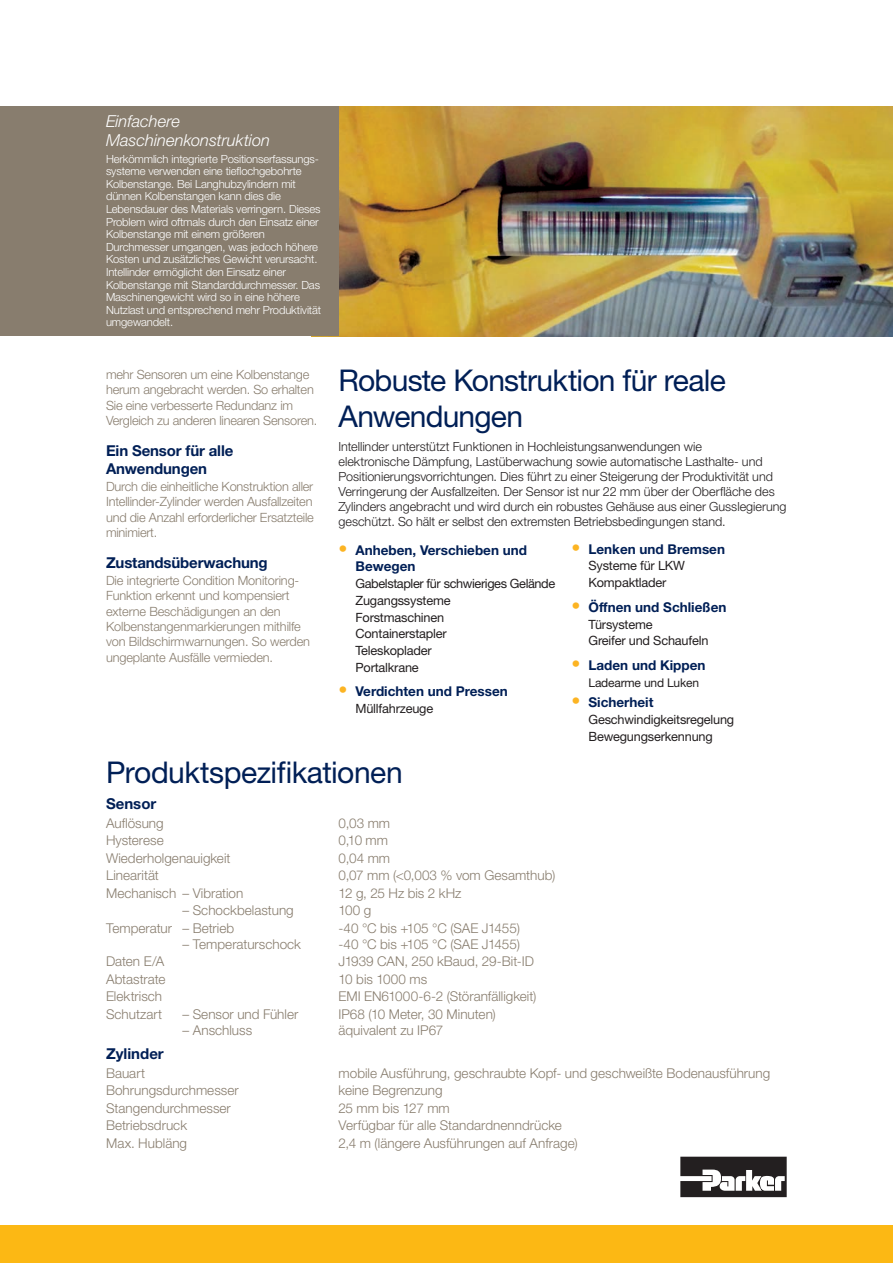
<style>
.page{position:relative;width:893px;height:1263px;background:#fff}
.page>*{position:absolute;margin:0;border:0;box-sizing:border-box;transform-origin:0 0}
.t1{font:30px/36px "Helvetica Neue LT Std";letter-spacing:-.025em;color:#001f56}
.t2{font:italic 300 16.5px/18.8px "Helvetica Neue LT Std";color:#fff}
.t3{font:700 15px/18px "Helvetica Neue LT Std";letter-spacing:-.01em;color:#001f56}
.t4{font:300 13.5px "Helvetica Neue LT Std";color:#887d6e}
.t5{font:700 13.5px/16.2px "Helvetica Neue LT Std";color:#001f56}
.t6{font:300 12.75px/15.3px "Helvetica Neue LT Std";letter-spacing:-.01em;color:#887d6e}
.t7{font:12.75px/16.6px "Helvetica Neue LT Std";letter-spacing:-.015em;color:#231f20}
.t8{font:300 12.6px/15px "Helvetica Neue LT Std";color:#231f20}
.t9{font:12px "Helvetica Neue LT Std";letter-spacing:-.015em;color:#231f20}
.t10{font:300 11.25px/12.6px "Helvetica Neue LT Std";letter-spacing:-.01em;color:#fff}
.s1{font-size:18px;color:#fcb423}
</style>
<div class="page">
<div style="left:0;top:1225px;width:893px;height:38px;background:#fcb814"></div>
<svg style="left:680px;top:1157px;width:107px;height:40px"></svg>
<img style="left:339px;top:106px;width:554px;height:230px">
<div style="left:0;top:106px;width:339px;height:230px;background:#887d6e"></div>
<p class="t2" style="left:106px;top:112px;width:166px">Einfachere<br>Maschinenkonstruktion</p>
<p class="t10" style="left:106px;top:152px;width:217px">Herkömmlich integrierte Positionserfassungs&shy;systeme verwenden eine tieflochgebohrte Kolbenstange. Bei Langhubzylindern mit dünnen Kolbenstangen kann dies die Lebensdauer des Materials verringern. Dieses Problem wird oftmals durch den Einsatz einer Kolbenstange mit einem größeren Durchmesser umgangen, was jedoch höhere Kosten und zusätzliches Gewicht verursacht.<br>Intellinder ermöglicht den Einsatz einer Kolbenstange mit Standarddurchmesser. Das Maschinengewicht wird so in eine höhere Nutzlast und entsprechend mehr Produktivität umgewandelt.</p>
<p class="t6" style="left:106px;top:366px;width:213px">mehr Sensoren um eine Kolbenstange herum angebracht werden. So erhalten Sie eine verbesserte Redundanz im Vergleich zu anderen linearen Sensoren.</p>
<p class="t3" style="left:106px;top:441px;width:129px">Ein Sensor für alle<br>Anwendungen</p>
<p class="t6" style="left:106px;top:479px;width:209px;text-align:justify">Durch die einheitliche Konstruktion aller Intellinder-Zylinder werden Ausfallzeiten und die Anzahl erforderlicher Ersatzteile minimiert.</p>
<p class="t3" style="left:106px;top:553px;width:163px">Zustandsüberwachung</p>
<p class="t6" style="left:106px;top:573px;width:206px">Die integrierte Condition Monitoring-Funktion erkennt und kompensiert externe Beschädigungen an den Kolbenstangenmarkierungen mithilfe von Bildschirmwarnungen. So werden ungeplante Ausfälle vermieden.</p>
<h1 class="t1" style="left:338px;top:362px;width:389px">Robuste Konstruktion für reale<br>Anwendungen</h1>
<p class="t8" style="left:338px;top:439px;width:450px">Intellinder unterstützt Funktionen in Hochleistungsanwendungen wie<br>elektronische Dämpfung, Lastüberwachung sowie automatische Lasthalte- und Positionierungsvorrichtungen. Dies führt zu einer Steigerung der Produktivität und Verringerung der Ausfallzeiten. Der Sensor ist nur 22 mm über der Oberfläche des Zylinders angebracht und wird durch ein robustes Gehäuse aus einer Gusslegierung geschützt. So hält er selbst den extremsten Betriebsbedingungen stand.</p>
<p class="t5" style="left:355px;top:542px;width:173px;text-indent:-17px"><span class="s1">•</span> Anheben, Verschieben und<br>Bewegen</p>
<p class="t7" style="left:355px;top:575px;width:201px">Gabelstapler für schwieriges Gelände<br>Zugangssysteme<br>Forstmaschinen<br>Containerstapler<br>Teleskoplader<br>Portalkrane</p>
<p class="t5" style="left:338px;top:683px;width:171px"><span class="s1">•</span> Verdichten und Pressen</p>
<p class="t7" style="left:355px;top:700px;width:79px">Müllfahrzeuge</p>
<p class="t5" style="left:571px;top:540px;width:155px"><span class="s1">•</span> Lenken und Bremsen</p>
<p class="t7" style="left:588px;top:557px;width:98px">Systeme für LKW<br>Kompaktlader</p>
<p class="t5" style="left:571px;top:599px;width:157px"><span class="s1">•</span> Öffnen und Schließen</p>
<p class="t7" style="left:588px;top:615px;width:121px">Türsysteme<br>Greifer und Schaufeln</p>
<p class="t5" style="left:571px;top:657px;width:136px"><span class="s1">•</span> Laden und Kippen</p>
<p class="t9" style="left:588px;top:675px;width:112px">Ladearme und Luken</p>
<p class="t5" style="left:571px;top:694px;width:83px"><span class="s1">•</span> Sicherheit</p>
<p class="t7" style="left:588px;top:711px;width:147px">Geschwindigkeitsregelung<br>Bewegungserkennung</p>
<h1 class="t1" style="left:106px;top:754px;width:298px">Produktspezifikationen</h1>
<p class="t3" style="left:106px;top:795px;width:52px">Sensor</p>
<p class="t4" style="left:106px;top:815px;width:59px">Auflösung</p>
<p class="t4" style="left:339px;top:815px;width:53px">0,03 mm</p>
<p class="t4" style="left:106px;top:832px;width:59px">Hysterese</p>
<p class="t4" style="left:339px;top:832px;width:51px">0,10 mm</p>
<p class="t4" style="left:106px;top:850px;width:126px">Wiederholgenauigkeit</p>
<p class="t4" style="left:339px;top:850px;width:53px">0,04 mm</p>
<p class="t4" style="left:106px;top:867px;width:54px">Linearität</p>
<p class="t4" style="left:339px;top:867px;width:218px">0,07 mm (&lt;0,003 % vom Gesamthub)</p>
<p class="t4" style="left:106px;top:884px;width:139px">Mechanisch – Vibration</p>
<p class="t4" style="left:339px;top:884px;width:124px">12 g, 25 Hz bis 2 kHz</p>
<p class="t4" style="left:183px;top:902px;width:113px">– Schockbelastung</p>
<p class="t4" style="left:339px;top:902px;width:34px">100 g</p>
<p class="t4" style="left:106px;top:919px;width:130px">Temperatur – Betrieb</p>
<p class="t4" style="left:339px;top:919px;width:183px">-40 °C bis +105 °C (SAE J1455)</p>
<p class="t4" style="left:183px;top:936px;width:120px">– Temperaturschock</p>
<p class="t4" style="left:339px;top:936px;width:183px">-40 °C bis +105 °C (SAE J1455)</p>
<p class="t4" style="left:106px;top:953px;width:60px">Daten E/A</p>
<p class="t4" style="left:339px;top:953px;width:197px">J1939 CAN, 250 kBaud, 29-Bit-ID</p>
<p class="t4" style="left:106px;top:971px;width:61px">Abtastrate</p>
<p class="t4" style="left:339px;top:971px;width:90px">10 bis 1000 ms</p>
<p class="t4" style="left:106px;top:988px;width:58px">Elektrisch</p>
<p class="t4" style="left:339px;top:988px;width:199px">EMI EN61000-6-2 (Störanfälligkeit)</p>
<p class="t4" style="left:106px;top:1005px;width:58px">Schutzart</p>
<p class="t4" style="left:183px;top:1005px;width:117px">– Sensor und Fühler</p>
<p class="t4" style="left:339px;top:1005px;width:159px">IP68 (10 Meter, 30 Minuten)</p>
<p class="t4" style="left:183px;top:1022px;width:71px">– Anschluss</p>
<p class="t4" style="left:339px;top:1022px;width:106px">äquivalent zu IP67</p>
<p class="t3" style="left:106px;top:1045px;width:59px">Zylinder</p>
<p class="t4" style="left:106px;top:1064px;width:40px">Bauart</p>
<p class="t4" style="left:339px;top:1064px;width:433px">mobile Ausführung, geschraubte Kopf- und geschweißte Bodenausführung</p>
<p class="t4" style="left:106px;top:1082px;width:134px">Bohrungsdurchmesser</p>
<p class="t4" style="left:339px;top:1082px;width:106px">keine Begrenzung</p>
<p class="t4" style="left:106px;top:1099px;width:126px">Stangendurchmesser</p>
<p class="t4" style="left:339px;top:1099px;width:113px">25 mm bis 127 mm</p>
<p class="t4" style="left:106px;top:1117px;width:83px">Betriebsdruck</p>
<p class="t4" style="left:339px;top:1117px;width:225px">Verfügbar für alle Standardnenndrücke</p>
<p class="t4" style="left:106px;top:1134px;width:83px">Max. Hubläng</p>
<p class="t4" style="left:339px;top:1134px;width:241px">2,4 m (längere Ausführungen auf Anfrage)</p>
</div>
